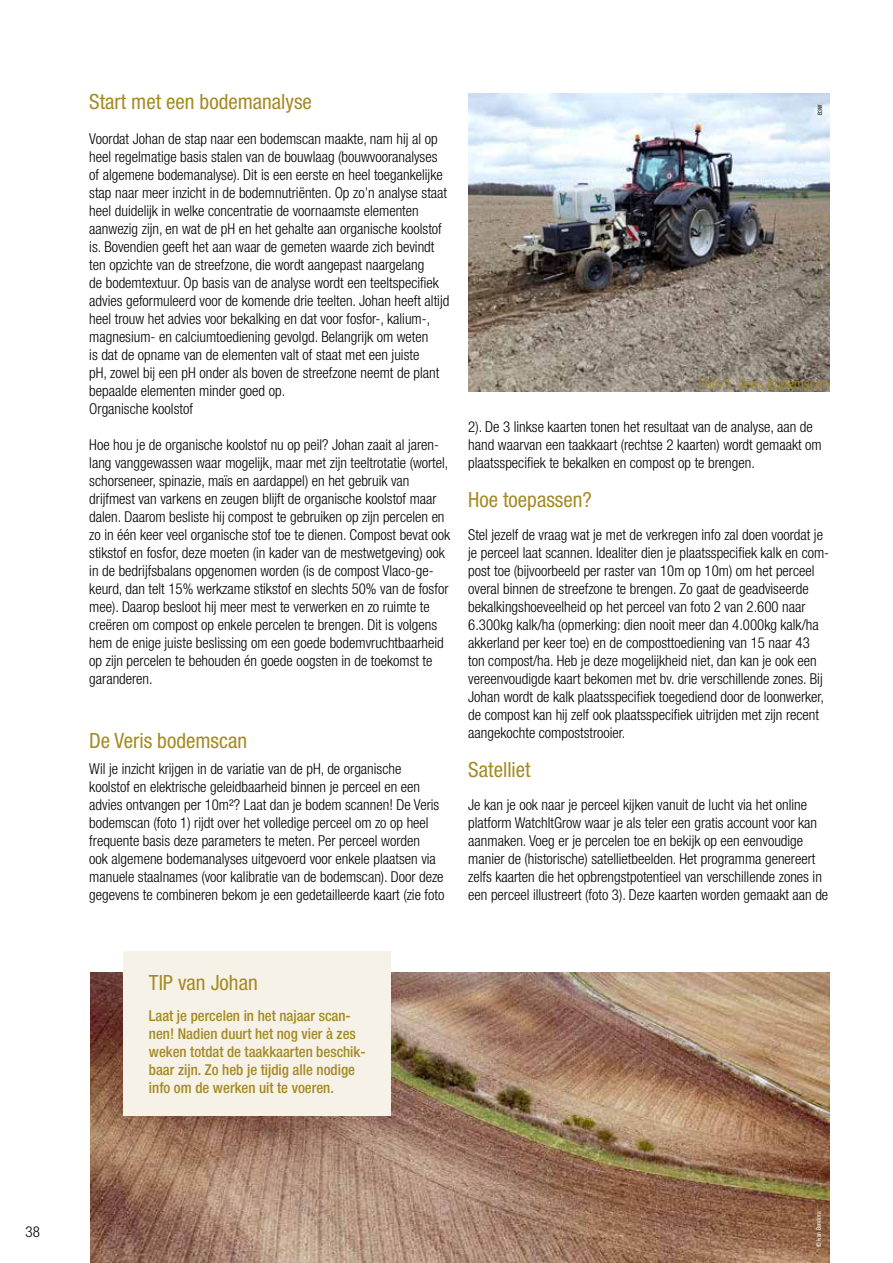
<style>
.page{position:relative;width:893px;height:1263px;background:#fff}
.page>*{position:absolute;margin:0;border:0;box-sizing:border-box;transform-origin:0 0}
.t1{font:condensed 21px "Helvetica Neue LT Std";color:#a58a23}
.t2{font:300 condensed 15px/18px "Helvetica Neue LT Std";color:#000}
.t3{font:500 condensed 15px/18px "Helvetica Neue LT Std";color:#a58a23}
.t4{font:300 condensed 15px "Helvetica Neue LT Std";color:#a58a23}
.t5{font:condensed 6px "Helvetica Neue LT Std";color:#fff}
.t6{font:condensed 6px "Helvetica Neue LT Std";color:#000}
</style>
<div class="page">
<img style="left:90px;top:973px;width:739px;height:290px">
<div style="left:123px;top:951px;width:268px;height:165px;background:#f6f2e8"></div>
<img style="left:468px;top:94px;width:361px;height:297px">
<p class="t2" style="left:26px;top:1223px;width:16px">38</p>
<h1 class="t1" style="left:89px;top:89px;width:224px">Start met een bodemanalyse</h1>
<p class="t2" style="left:89px;top:130px;width:361px">Voordat Johan de stap naar een bodemscan maakte, nam hij al op heel regelmatige basis stalen van de bouwlaag (bouwvooranalyses of algemene bodemanalyse). Dit is een eerste en heel toegankelijke stap naar meer inzicht in de bodemnutriënten. Op zo’n analyse staat heel duidelijk in welke concentratie de voornaamste elementen aanwezig zijn, en wat de pH en het gehalte aan organische koolstof is. Bovendien geeft het aan waar de gemeten waarde zich bevindt ten opzichte van de streefzone, die wordt aangepast naargelang<br>de bodemtextuur. Op basis van de analyse wordt een teeltspecifiek advies geformuleerd voor de komende drie teelten. Johan heeft altijd heel trouw het advies voor bekalking en dat voor fosfor-, kalium-, magnesium- en calciumtoediening gevolgd. Belangrijk om weten<br>is dat de opname van de elementen valt of staat met een juiste<br>pH, zowel bij een pH onder als boven de streefzone neemt de plant bepaalde elementen minder goed op.<br>Organische koolstof</p>
<p class="t2" style="left:89px;top:436px;width:362px">Hoe hou je de organische koolstof nu op peil? Johan zaait al jaren&shy;lang vanggewassen waar mogelijk, maar met zijn teeltrotatie (wortel, schorseneer, spinazie, maïs en aardappel) en het gebruik van drijfmest van varkens en zeugen blijft de organische koolstof maar dalen. Daarom besliste hij compost te gebruiken op zijn percelen en zo in één keer veel organische stof toe te dienen. Compost bevat ook stikstof en fosfor, deze moeten (in kader van de mestwetgeving) ook in de bedrijfsbalans opgenomen worden (is de compost Vlaco-ge&shy;keurd, dan telt 15% werkzame stikstof en slechts 50% van de fosfor mee). Daarop besloot hij meer mest te verwerken en zo ruimte te creëren om compost op enkele percelen te brengen. Dit is volgens hem de enige juiste beslissing om een goede bodemvruchtbaarheid op zijn percelen te behouden én goede oogsten in de toekomst te garanderen.</p>
<h1 class="t1" style="left:89px;top:729px;width:159px">De Veris bodemscan</h1>
<p class="t2" style="left:89px;top:760px;width:357px">Wil je inzicht krijgen in de variatie van de pH, de organische koolstof en elektrische geleidbaarheid binnen je perceel en een advies ontvangen per 10m²? Laat dan je bodem scannen! De Veris bodemscan (foto 1) rijdt over het volledige perceel om zo op heel frequente basis deze parameters te meten. Per perceel worden<br>ook algemene bodemanalyses uitgevoerd voor enkele plaatsen via manuele staalnames (voor kalibratie van de bodemscan). Door deze gegevens te combineren bekom je een gedetailleerde kaart (zie foto</p>
<p class="t6" style="left:817px;top:115px;width:12px;rotate:-90deg">B3W</p>
<p class="t4" style="left:699px;top:375px;width:132px">Foto 1: Veris bodemscan</p>
<p class="t2" style="left:468px;top:418px;width:355px">2). De 3 linkse kaarten tonen het resultaat van de analyse, aan de hand waarvan een taakkaart (rechtse 2 kaarten) wordt gemaakt om plaatsspecifiek te bekalken en compost op te brengen.</p>
<h1 class="t1" style="left:468px;top:487px;width:125px">Hoe toepassen?</h1>
<p class="t2" style="left:468px;top:526px;width:362px">Stel jezelf de vraag wat je met de verkregen info zal doen voordat je je perceel laat scannen. Idealiter dien je plaatsspecifiek kalk en com&shy;post toe (bijvoorbeeld per raster van 10m op 10m) om het perceel overal binnen de streefzone te brengen. Zo gaat de geadviseerde bekalkingshoeveelheid op het perceel van foto 2 van 2.600 naar 6.300kg kalk/ha (opmerking: dien nooit meer dan 4.000kg kalk/ha akkerland per keer toe) en de composttoediening van 15 naar 43 ton compost/ha. Heb je deze mogelijkheid niet, dan kan je ook een vereenvoudigde kaart bekomen met bv. drie verschillende zones. Bij Johan wordt de kalk plaatsspecifiek toegediend door de loonwerker, de compost kan hij zelf ook plaatsspecifiek uitrijden met zijn recent aangekochte compoststrooier.</p>
<h1 class="t1" style="left:468px;top:757px;width:64px">Satelliet</h1>
<p class="t2" style="left:468px;top:796px;width:362px">Je kan je ook naar je perceel kijken vanuit de lucht via het online platform WatchItGrow waar je als teler een gratis account voor kan aanmaken. Voeg er je percelen toe en bekijk op een eenvoudige manier de (historische) satellietbeelden. Het programma genereert zelfs kaarten die het opbrengstpotentieel van verschillende zones in een perceel illustreert (foto 3). Deze kaarten worden gemaakt aan de</p>
<h1 class="t1" style="left:149px;top:970px;width:110px">TIP van Johan</h1>
<p class="t3" style="left:149px;top:1006px;width:218px">Laat je percelen in het najaar scan&shy;nen! Nadien duurt het nog vier à zes weken totdat de taakkaarten beschik&shy;baar zijn. Zo heb je tijdig alle nodige info om de werken uit te voeren.</p>
<p class="t5" style="left:815px;top:1247px;width:37px;rotate:-90deg">© Ivan Bandura</p>
</div>
